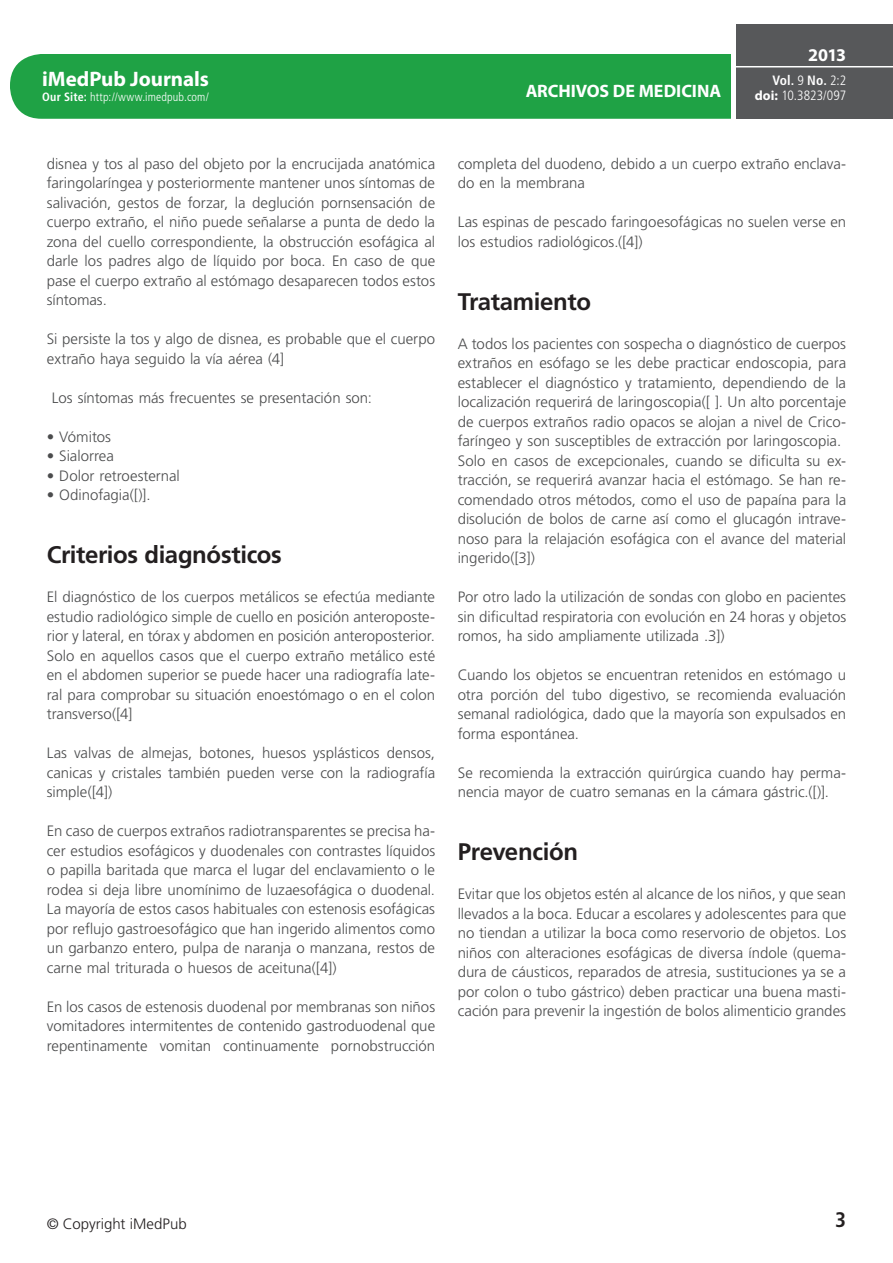
<style>
.page{position:relative;width:893px;height:1263px;background:#fff}
.page>*{position:absolute;margin:0;border:0;box-sizing:border-box;transform-origin:0 0}
._02-Subtit{font:700 24px "Frutiger LT Std";letter-spacing:-.015em;color:#231f20}
.t1{font:700 21px "Myriad Pro";letter-spacing:-.005em;color:#fff}
._01-txt_80{font:700 condensed 21px "Frutiger LT Std";color:#231f20}
.t2{font:700 18px "Myriad Pro";letter-spacing:-.005em;color:#fff}
._01-txt_80-2{font:300 15px/19.5px "Frutiger LT Std";color:#4b4c4d;text-align:justify}
.t3{font:300 15px "Frutiger LT Std";color:#231f20}
.t4{font:300 condensed 13.5px "Frutiger LT Std";color:#fff}
.t5{font:700 condensed 13.5px "Frutiger LT Std";color:#fff}
.t6{font:300 condensed 12px "Frutiger LT Std";letter-spacing:.015em;color:#fff}
.s1{font-weight:700}
.s2{font-weight:300}
.s3{font-family:"Myriad Pro";font-weight:700;font-stretch:normal}
</style>
<div class="page">
<div style="left:10px;top:54px;width:775px;height:65px;background:#1fa245;border-radius:32px"></div>
<div style="left:732px;top:0;width:5px;height:126px;background:#fff"></div>
<div style="left:736px;top:24px;width:157px;height:95px;background:#57585a"></div>
<hr style="left:736px;top:66px;width:157px;height:1px;background:#fff">
<p class="t1" style="left:42px;top:65px;width:168px">iMedPub Journals</p>
<p class="t6" style="left:42px;top:90px;width:168px"><span class="s1">Our Site:</span> http://www.imedpub.com/</p>
<p class="_01-txt_80-2" style="left:47px;top:154px;width:390px">disnea y tos al paso del objeto por la encrucijada anatómica faringolaríngea y posteriormente mantener unos síntomas de salivación, gestos de forzar, la deglución pornsensación de cuerpo extraño, el niño puede señalarse a punta de dedo la zona del cuello correspondiente, la obstrucción esofágica al darle los padres algo de líquido por boca. En caso de que pase el cuerpo extraño al estómago desaparecen todos estos síntomas.</p>
<p class="_01-txt_80-2" style="left:47px;top:329px;width:390px">Si persiste la tos y algo de disnea, es probable que el cuerpo extraño haya seguido la vía aérea (4]</p>
<p class="_01-txt_80-2" style="left:52px;top:388px;width:322px">Los síntomas más frecuentes se presentación son:</p>
<p class="_01-txt_80-2" style="left:47px;top:427px;width:66px">• Vómitos</p>
<p class="_01-txt_80-2" style="left:47px;top:446px;width:69px">• Sialorrea</p>
<p class="_01-txt_80-2" style="left:47px;top:466px;width:135px">• Dolor retroesternal</p>
<p class="_01-txt_80-2" style="left:47px;top:485px;width:105px">• Odinofagia([)].</p>
<p class="_02-Subtit" style="left:47px;top:541px;width:237px">Criterios diagnósticos</p>
<p class="_01-txt_80-2" style="left:47px;top:587px;width:390px;text-align:left">El diagnóstico de los cuerpos metálicos se efectúa mediante estudio radiológico simple de cuello en posición anteroposte&shy;rior y lateral, en tórax y abdomen en posición anteroposterior.<br>Solo en aquellos casos que el cuerpo extraño metálico esté en el abdomen superior se puede hacer una radiografía late&shy;ral para comprobar su situación enoestómago o en el colon transverso([4]</p>
<p class="_01-txt_80-2" style="left:47px;top:743px;width:390px">Las valvas de almejas, botones, huesos ysplásticos densos, canicas y cristales también pueden verse con la radiografía simple([4])</p>
<p class="_01-txt_80-2" style="left:47px;top:821px;width:390px">En caso de cuerpos extraños radiotransparentes se precisa ha&shy;cer estudios esofágicos y duodenales con contrastes líquidos o papilla baritada que marca el lugar del enclavamiento o le rodea si deja libre unomínimo de luzaesofágica o duodenal.<br>La mayoría de estos casos habituales con estenosis esofágicas por reflujo gastroesofágico que han ingerido alimentos como un garbanzo entero, pulpa de naranja o manzana, restos de carne mal triturada o huesos de aceituna([4])</p>
<p class="_01-txt_80-2" style="left:47px;top:997px;width:390px">En los casos de estenosis duodenal por membranas son niños vomitadores intermitentes de contenido gastroduodenal que repentinamente vomitan continuamente pornobstrucción</p>
<p class="t2" style="left:526px;top:79px;width:197px">ARCHIVOS DE MEDICINA</p>
<p class="t2" style="left:808px;top:43px;width:39px">2013</p>
<p class="t5" style="left:772px;top:72px;width:75px">Vol. <span class="s2">9</span> No. <span class="s2">2:2</span></p>
<p class="t4" style="left:755px;top:87px;width:93px"><span class="s3">doi:</span> 10.3823/097</p>
<p class="_01-txt_80-2" style="left:458px;top:154px;width:390px">completa del duodeno, debido a un cuerpo extraño enclava&shy;do en la membrana</p>
<p class="_01-txt_80-2" style="left:458px;top:212px;width:390px">Las espinas de pescado faringoesofágicas no suelen verse en los estudios radiológicos.([4])</p>
<p class="_02-Subtit" style="left:458px;top:287px;width:135px">Tratamiento</p>
<p class="_01-txt_80-2" style="left:458px;top:334px;width:390px">A todos los pacientes con sospecha o diagnóstico de cuerpos extraños en esófago se les debe practicar endoscopia, para establecer el diagnóstico y tratamiento, dependiendo de la localización requerirá de laringoscopia([ ]. Un alto porcentaje de cuerpos extraños radio opacos se alojan a nivel de Crico&shy;faríngeo y son susceptibles de extracción por laringoscopia.</p>
<p class="_01-txt_80-2" style="left:458px;top:451px;width:390px">Solo en casos de excepcionales, cuando se dificulta su ex&shy;tracción, se requerirá avanzar hacia el estómago. Se han re&shy;comendado otros métodos, como el uso de papaína para la disolución de bolos de carne así como el glucagón intrave&shy;noso para la relajación esofágica con el avance del material ingerido([3])</p>
<p class="_01-txt_80-2" style="left:458px;top:587px;width:390px">Por otro lado la utilización de sondas con globo en pacientes sin dificultad respiratoria con evolución en 24 horas y objetos romos, ha sido ampliamente utilizada .3])</p>
<p class="_01-txt_80-2" style="left:458px;top:665px;width:390px">Cuando los objetos se encuentran retenidos en estómago u otra porción del tubo digestivo, se recomienda evaluación semanal radiológica, dado que la mayoría son expulsados en forma espontánea.</p>
<p class="_01-txt_80-2" style="left:458px;top:763px;width:390px">Se recomienda la extracción quirúrgica cuando hay perma&shy;nencia mayor de cuatro semanas en la cámara gástric.([)].</p>
<p class="_02-Subtit" style="left:458px;top:838px;width:122px">Prevención</p>
<p class="_01-txt_80-2" style="left:458px;top:884px;width:390px">Evitar que los objetos estén al alcance de los niños, y que sean llevados a la boca. Educar a escolares y adolescentes para que no tiendan a utilizar la boca como reservorio de objetos. Los niños con alteraciones esofágicas de diversa índole (quema&shy;dura de cáusticos, reparados de atresia, sustituciones ya se a por colon o tubo gástrico) deben practicar una buena masti&shy;cación para prevenir la ingestión de bolos alimenticio grandes</p>
<p class="t3" style="left:47px;top:1216px;width:141px">© Copyright iMedPub</p>
<p class="_01-txt_80" style="left:835px;top:1207px;width:12px">3</p>
</div>
